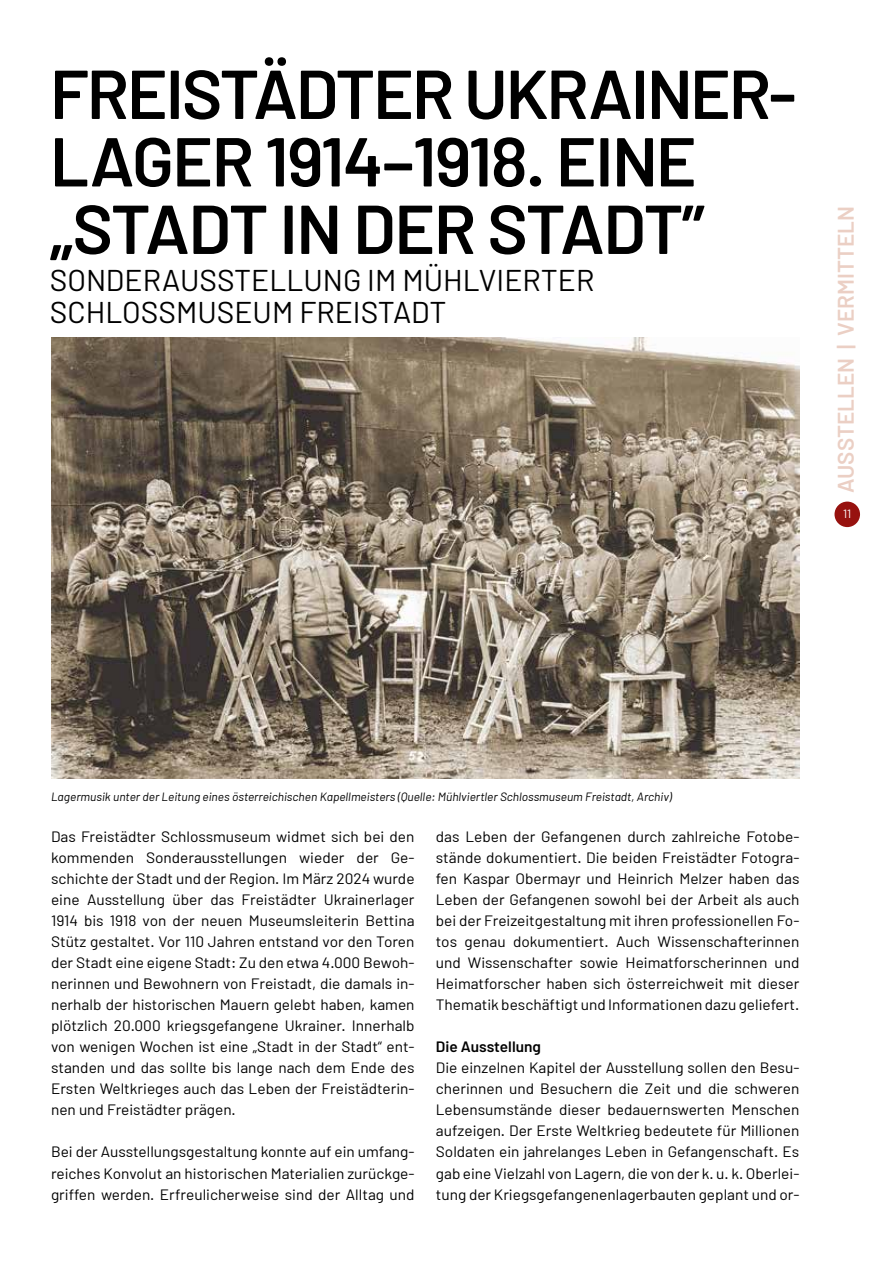
<style>
.page{position:relative;width:893px;height:1263px;background:#fff}
.page>*{position:absolute;margin:0;border:0;box-sizing:border-box;transform-origin:0 0}
.t1{font:600 69px/67.5px "Barlow";letter-spacing:-.03em;color:#000}
.t2{font:30px/31.5px "Barlow";color:#000}
.t3{font:600 22.5px "Barlow";color:#ebcfc4}
.t4{font:15px/21px "Barlow";color:#000;text-align:justify}
.t5{font:600 15px "Barlow";color:#000}
.t6{font:italic 12px "Barlow";color:#000}
.t7{font:12px "Barlow";color:#fff}
</style>
<div class="page">
<div style="left:834px;top:502px;width:26px;height:25px;background:#97120f;border-radius:50%"></div>
<img style="left:51px;top:337px;width:748px;height:442px">
<h1 class="t1" style="left:50px;top:59px;width:748px">FREISTÄDTER UKRAINER-<br>LAGER 1914–1918. EINE „STADT IN DER STADT”</h1>
<h2 class="t2" style="left:50px;top:264px;width:546px">SONDERAUSSTELLUNG IM MÜHLVIERTER<br>SCHLOSSMUSEUM FREISTADT</h2>
<h3 class="t3" style="left:832px;top:493px;width:289px;rotate:-90deg">AUSSTELLEN | VERMITTELN</h3>
<p class="t7" style="left:843px;top:506px;width:10px">11</p>
<p class="t6" style="left:51px;top:789px;width:622px">Lagermusik unter der Leitung eines österreichischen Kapellmeisters (Quelle: Mühlviertler Schlossmuseum Freistadt, Archiv)</p>
<p class="t4" style="left:51px;top:826px;width:365px">Das Freistädter Schlossmuseum widmet sich bei den kommenden Sonderausstellungen wieder der Ge&shy;schichte der Stadt und der Region. Im März 2024 wurde eine Ausstellung über das Freistädter Ukrainerlager 1914 bis 1918 von der neuen Museumsleiterin Bettina Stütz gestaltet. Vor 110 Jahren entstand vor den Toren der Stadt eine eigene Stadt: Zu den etwa 4.000 Bewoh&shy;nerinnen und Bewohnern von Freistadt, die damals in&shy;nerhalb der historischen Mauern gelebt haben, kamen plötzlich 20.000 kriegsgefangene Ukrainer. Innerhalb von wenigen Wochen ist eine „Stadt in der Stadt“ ent&shy;standen und das sollte bis lange nach dem Ende des Ersten Weltkrieges auch das Leben der Freistädterin&shy;nen und Freistädter prägen.</p>
<p class="t4" style="left:51px;top:1141px;width:365px">Bei der Ausstellungsgestaltung konnte auf ein umfang&shy;reiches Konvolut an historischen Materialien zurückge&shy;griffen werden. Erfreulicherweise sind der Alltag und</p>
<p class="t4" style="left:436px;top:826px;width:365px">das Leben der Gefangenen durch zahlreiche Fotobe&shy;stände dokumentiert. Die beiden Freistädter Fotogra&shy;fen Kaspar Obermayr und Heinrich Melzer haben das Leben der Gefangenen sowohl bei der Arbeit als auch bei der Freizeitgestaltung mit ihren professionellen Fo&shy;tos genau dokumentiert. Auch Wissenschafterinnen und Wissenschafter sowie Heimatforscherinnen und Heimatforscher haben sich österreichweit mit dieser Thematik beschäftigt und Informationen dazu geliefert.</p>
<p class="t5" style="left:436px;top:1037px;width:107px">Die Ausstellung</p>
<p class="t4" style="left:436px;top:1057px;width:365px">Die einzelnen Kapitel der Ausstellung sollen den Besu&shy;cherinnen und Besuchern die Zeit und die schweren Lebensumstände dieser bedauernswerten Menschen aufzeigen. Der Erste Weltkrieg bedeutete für Millionen Soldaten ein jahrelanges Leben in Gefangenschaft. Es gab eine Vielzahl von Lagern, die von der k. u. k. Oberlei&shy;tung der Kriegsgefangenenlagerbauten geplant und or-</p>
</div>
